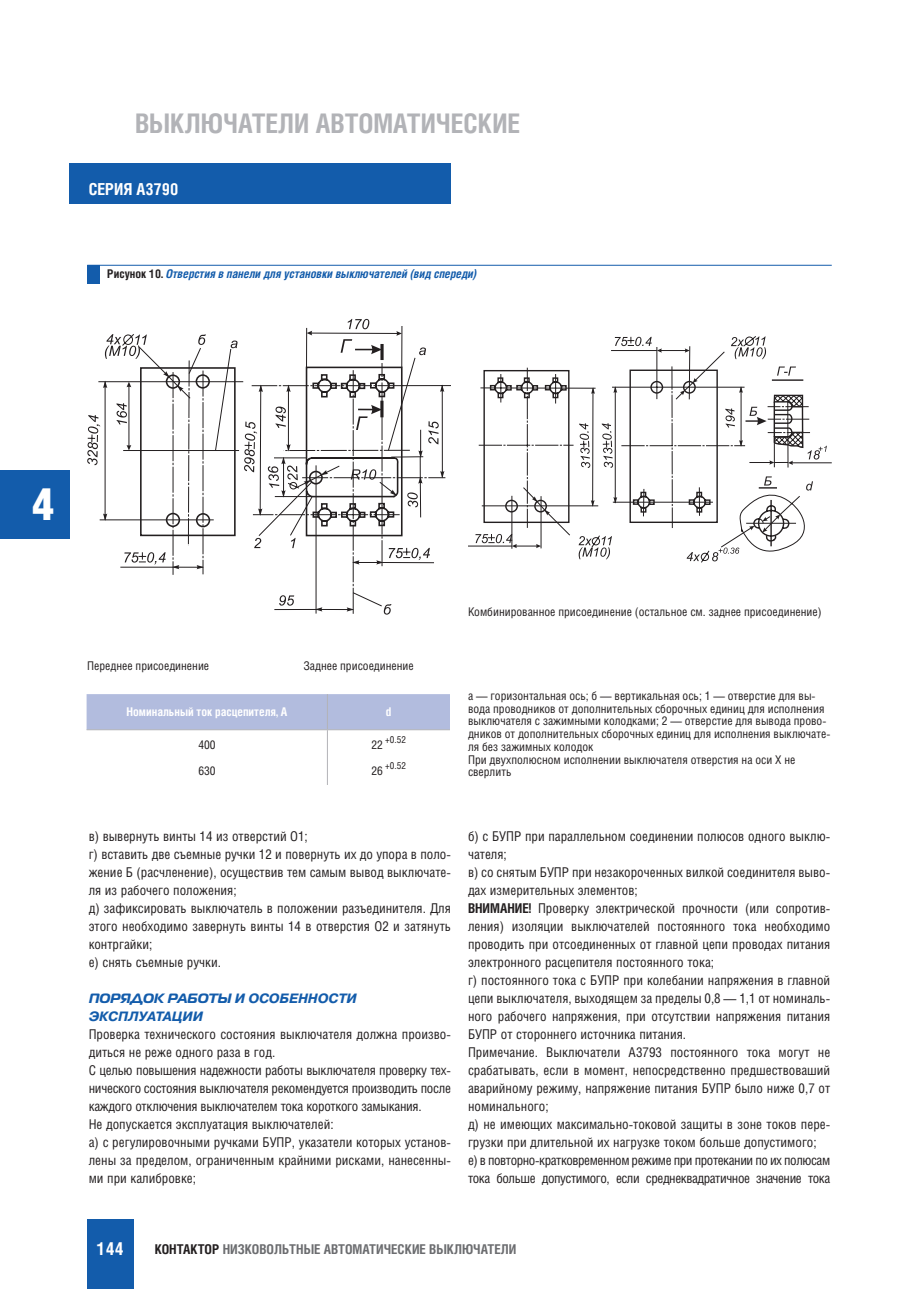
<style>
.page{position:relative;width:919px;height:1289px;background:#fff}
.page>*{position:absolute;margin:0;border:0;box-sizing:border-box;transform-origin:0 0}
.t1{font:900 45px "Helios Cond";color:#fff}
.t2{font:700 27px "Helios Cond";color:#b2b3b7}
.t3{font:700 18px "Helios Cond";color:#fff}
.t4{font:700 16.5px "Helios Cond";color:#fff}
.t5{font:13.5px/18px "Helios Cond";color:#231f20}
.t6{font:700 13.5px "Helios Cond";color:#6c6d70}
.t7{font:italic 700 13.5px "Magistral";color:#135cab}
.t8{font:italic 700 13.5px "Pragmatica C";color:#135cab}
.t9{font:12px/12.8px "Helios Cond";color:#231f20}
.t10{font:italic 700 12px "Helios Cond";color:#135cab}
.t11{font:700 12px "Helios Cond";color:#fff}
.t12{font:9.6px "Helios Cond";color:#231f20}
.s1{font-style:normal;color:#231f20}
.s2{font-family:"Pragmatica C"}
.s3{font-weight:700}
.s4{color:#231f20}
</style>
<div class="page">
<div style="left:69px;top:163px;width:382px;height:40px;background:#135cab"></div>
<div style="left:87px;top:1219px;width:46px;height:69px;background:#135cab"></div>
<div style="left:0;top:470px;width:69px;height:68px;background:#135cab"></div>
<div style="left:87px;top:265px;width:13px;height:18px;background:#135cab"></div>
<hr style="left:87px;top:265px;width:744px;height:1px;background:#135cab">
<hr style="left:98px;top:381px;width:145px;height:1px;background:#231f20">
<hr style="left:123px;top:450px;width:116px;height:1px;background:#231f20">
<hr style="left:402px;top:385px;width:49px;height:1px;background:#231f20">
<svg style="left:87px;top:334px;width:150px;height:241px"></svg>
<svg style="left:244px;top:319px;width:201px;height:295px"></svg>
<hr style="left:790px;top:462px;width:41px;height:1px;background:#231f20">
<svg style="left:468px;top:336px;width:358px;height:226px"></svg>
<div style="left:87px;top:694px;width:363px;height:35px;background:#b2bcde"></div>
<hr style="left:327px;top:694px;width:1px;height:35px;background:#b2b3b7">
<hr style="left:87px;top:729px;width:240px;height:1px;background:#b2b3b7">
<hr style="left:327px;top:729px;width:123px;height:1px;background:#b2b3b7">
<hr style="left:327px;top:730px;width:1px;height:55px;background:#b2b3b7">
<h2 class="t2" style="left:135px;top:105px;width:387px">ВЫКЛЮЧАТЕЛИ АВТОМАТИЧЕСКИЕ</h2>
<p class="t4" style="left:89px;top:178px;width:91px">СЕРИЯ А3790</p>
<p class="t10" style="left:107px;top:267px;width:371px"><span class="s1">Рисунок 10.</span> Отверстия в панели для установки выключателей (вид спереди)</p>
<h1 class="t1" style="left:32px;top:477px;width:24px">4</h1>
<p class="t9" style="left:87px;top:659px;width:123px">Переднее присоединение</p>
<p class="t9" style="left:303px;top:659px;width:112px">Заднее присоединение</p>
<p class="t11" style="left:127px;top:703px;width:162px">Номинальный ток расцепителя, А</p>
<p class="t11" style="left:386px;top:703px;width:7px">d</p>
<p class="t9" style="left:198px;top:732px;width:19px;line-height:25.5px">400<br>630</p>
<p class="t9" style="left:371px;top:738px;width:13px">22</p>
<p class="t12" style="left:385px;top:734px;width:22px">+0.52</p>
<p class="t12" style="left:385px;top:759px;width:22px">+0.52</p>
<p class="t9" style="left:371px;top:764px;width:13px">26</p>
<p class="t9" style="left:468px;top:605px;width:355px">Комбинированное присоединение (остальное см. заднее присоединение)</p>
<p class="t9" style="left:468px;top:689px;width:364px">а — горизонтальная ось; б — вертикальная ось; 1 — отверстие для вы&shy;вода проводников от дополнительных сборочных единиц для исполнения выключателя с зажимными колодками; 2 — отверстие для вывода прово&shy;дников от дополнительных сборочных единиц для исполнения выключате&shy;ля без зажимных колодок<br>При двухполюсном исполнении выключателя отверстия на оси Х не сверлить</p>
<p class="t5" style="left:89px;top:827px;width:364px">в) вывернуть винты 14 из отверстий О1;<br>г) вставить две съемные ручки 12 и повернуть их до упора в поло&shy;жение Б (расчленение), осуществив тем самым вывод выключате&shy;ля из рабочего положения;<br>д) зафиксировать выключатель в положении разъединителя. Для этого необходимо завернуть винты 14 в отверстия О2 и затянуть контргайки;<br>е) снять съемные ручки.</p>
<p class="t7" style="left:89px;top:989px;width:269px">ПОРЯДОК РАБОТЫ <span class="s2">И ОСОБЕННОСТИ</span></p>
<p class="t8" style="left:89px;top:1009px;width:116px">ЭКСПЛУАТАЦИИ</p>
<p class="t5" style="left:89px;top:1025px;width:364px">Проверка технического состояния выключателя должна произво&shy;диться не реже одного раза в год.<br>С целью повышения надежности работы выключателя проверку тех&shy;нического состояния выключателя рекомендуется производить после каждого отключения выключателем тока короткого замыкания.<br>Не допускается эксплуатация выключателей:<br>а) с регулировочными ручками БУПР, указатели которых установ&shy;лены за пределом, ограниченным крайними рисками, нанесенны&shy;ми при калибровке;</p>
<p class="t5" style="left:468px;top:827px;width:364px">б) с БУПР при параллельном соединении полюсов одного выклю&shy;чателя;<br>в) со снятым БУПР при незакороченных вилкой соединителя выво&shy;дах измерительных элементов;<br><span class="s3">ВНИМАНИЕ!</span> Проверку электрической прочности (или сопротив&shy;ления) изоляции выключателей постоянного тока необходимо проводить при отсоединенных от главной цепи проводах питания электронного расцепителя постоянного тока;<br>г) постоянного тока с БУПР при колебании напряжения в главной цепи выключателя, выходящем за пределы 0,8 — 1,1 от номиналь&shy;ного рабочего напряжения, при отсутствии напряжения питания БУПР от стороннего источника питания.<br>Примечание. Выключатели А3793 постоянного тока могут не срабатывать, если в момент, непосредственно предшествоваший аварийному режиму, напряжение питания БУПР было ниже 0,7 от номинального;<br>д) не имеющих максимально-токовой защиты в зоне токов пере&shy;грузки при длительной их нагрузке током больше допустимого;<br>е) в повторно-кратковременном режиме при протекании по их полюсам тока больше допустимого, если среднеквадратичное значение тока</p>
<h3 class="t3" style="left:97px;top:1236px;width:28px">144</h3>
<p class="t6" style="left:155px;top:1240px;width:363px"><span class="s4">КОНТАКТОР</span> НИЗКОВОЛЬТНЫЕ АВТОМАТИЧЕСКИЕ ВЫКЛЮЧАТЕЛИ</p>
</div>
